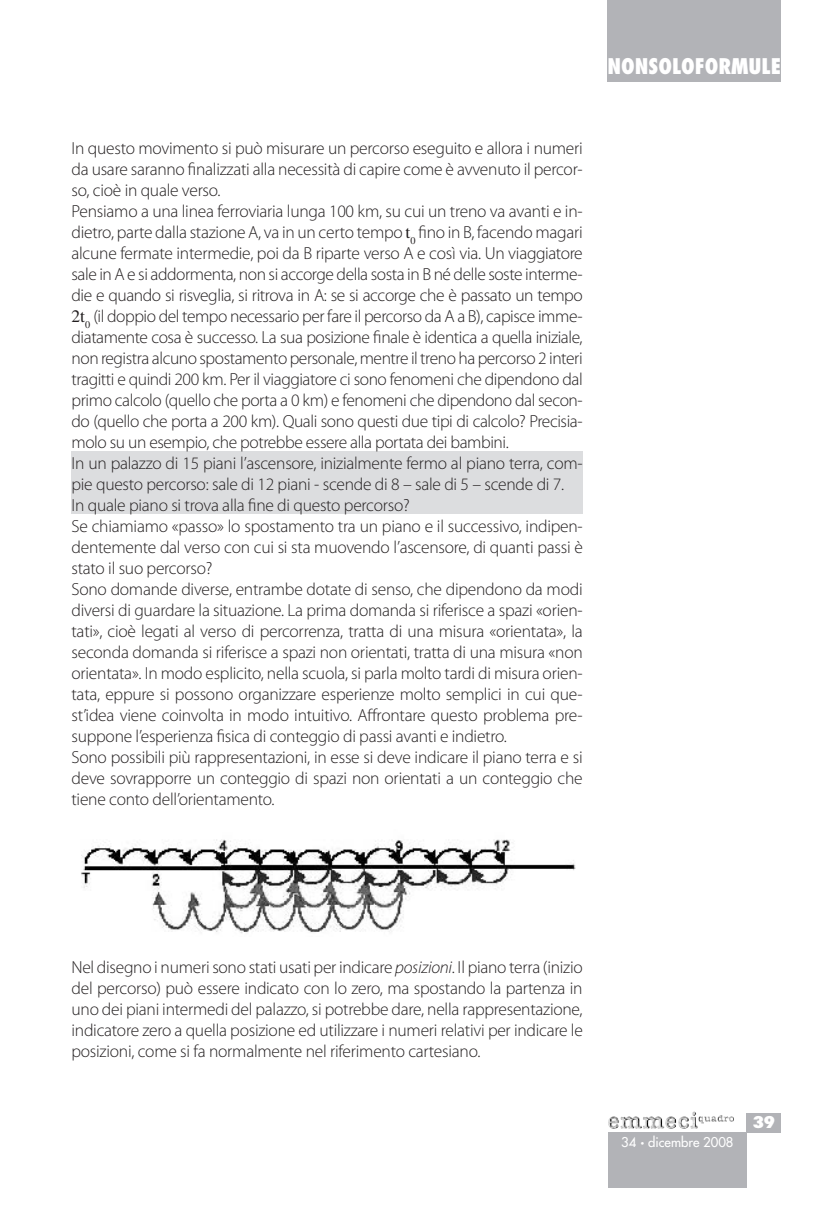
<style>
.page{position:relative;width:828px;height:1210px;background:#fff}
.page>*{position:absolute;margin:0;border:0;box-sizing:border-box;transform-origin:0 0}
.t1{font:800 condensed 21px "Futura Std";color:#fff}
.testo{font:300 17.5px/21px "Myriad Pro";letter-spacing:-.015em;color:#231f20;text-align:justify}
.t2{font:800 condensed 15.75px "Futura Std";color:#fff;scale:1.25 1}
.t3{font:500 13.12px "Futura Std";color:#fff}
.s1{font-family:"Times LT Std";font-weight:400}
.s2{font-style:italic}
.s3{font-size:7px}
</style>
<div class="page">
<div style="left:607px;top:0;width:174px;height:81px;background:#b2b3b7"></div>
<div style="left:607px;top:1132px;width:139px;height:56px;background:#b2b3b7"></div>
<img style="left:643px;top:1111px;width:85px;height:14px">
<div style="left:746px;top:1112px;width:35px;height:20px;background:#b2b3b7"></div>
<div style="left:71px;top:451px;width:511px;height:63px;background:#dcdddf"></div>
<img style="left:81px;top:839px;width:495px;height:94px">
<p class="t1" style="left:607px;top:53px;width:175px">NONSOLOFORMULE</p>
<p class="testo" style="left:71px;top:137px;width:513px">In questo movimento si può misurare un percorso eseguito e allora i numeri da usare saranno finalizzati alla necessità di capire come è avvenuto il percor&shy;so, cioè in quale verso.</p>
<p class="testo" style="left:71px;top:200px;width:513px">Pensiamo a una linea ferroviaria lunga 100 km, su cui un treno va avanti e in&shy;dietro, parte dalla stazione A, va in un certo tempo <span class="s1">t</span><sub>0</sub> fino in B, facendo magari alcune fermate intermedie, poi da B riparte verso A e così via. Un viaggiatore sale in A e si addormenta, non si accorge della sosta in B né delle soste interme&shy;die e quando si risveglia, si ritrova in A: se si accorge che è passato un tempo <span class="s1">2t</span><sub>0</sub> (il doppio del tempo necessario per fare il percorso da A a B), capisce imme&shy;diatamente cosa è successo. La sua posizione finale è identica a quella iniziale, non registra alcuno spostamento personale, mentre il treno ha percorso 2 interi tragitti e quindi 200 km. Per il viaggiatore ci sono fenomeni che dipendono dal primo calcolo (quello che porta a 0 km) e fenomeni che dipendono dal secon&shy;do (quello che porta a 200 km). Quali sono questi due tipi di calcolo? Precisia&shy;molo su un esempio, che potrebbe essere alla portata dei bambini.</p>
<p class="testo" style="left:71px;top:452px;width:512px">In un palazzo di 15 piani l’ascensore, inizialmente fermo al piano terra, com&shy;pie questo percorso: sale di 12 piani - scende di 8 – sale di 5 – scende di 7.</p>
<p class="testo" style="left:71px;top:494px;width:340px">In quale piano si trova alla fine di questo percorso?</p>
<p class="testo" style="left:71px;top:515px;width:513px">Se chiamiamo «passo» lo spostamento tra un piano e il successivo, indipen&shy;dentemente dal verso con cui si sta muovendo l’ascensore, di quanti passi è stato il suo percorso?</p>
<p class="testo" style="left:71px;top:578px;width:512px">Sono domande diverse, entrambe dotate di senso, che dipendono da modi diversi di guardare la situazione. La prima domanda si riferisce a spazi «orien&shy;tati», cioè legati al verso di percorrenza, tratta di una misura «orientata», la seconda domanda si riferisce a spazi non orientati, tratta di una misura «non orientata». In modo esplicito, nella scuola, si parla molto tardi di misura orien&shy;tata, eppure si possono organizzare esperienze molto semplici in cui que&shy;st’idea viene coinvolta in modo intuitivo. Affrontare questo problema pre&shy;suppone l’esperienza fisica di conteggio di passi avanti e indietro.</p>
<p class="testo" style="left:71px;top:746px;width:512px">Sono possibili più rappresentazioni, in esse si deve indicare il piano terra e si deve sovrapporre un conteggio di spazi non orientati a un conteggio che tiene conto dell’orientamento.</p>
<p class="testo" style="left:71px;top:956px;width:513px">Nel disegno i numeri sono stati usati per indicare <span class="s2">posizioni</span>. Il piano terra (inizio del percorso) può essere indicato con lo zero, ma spostando la partenza in uno dei piani intermedi del palazzo, si potrebbe dare, nella rappresentazione, indicatore zero a quella posizione ed utilizzare i numeri relativi per indicare le posizioni, come si fa normalmente nel riferimento cartesiano.</p>
<p class="t3" style="left:621px;top:1134px;width:114px">34 <span class="s3">•</span> dicembre 2008</p>
<p class="t2" style="left:752px;top:1112px;width:20px">39</p>
</div>
